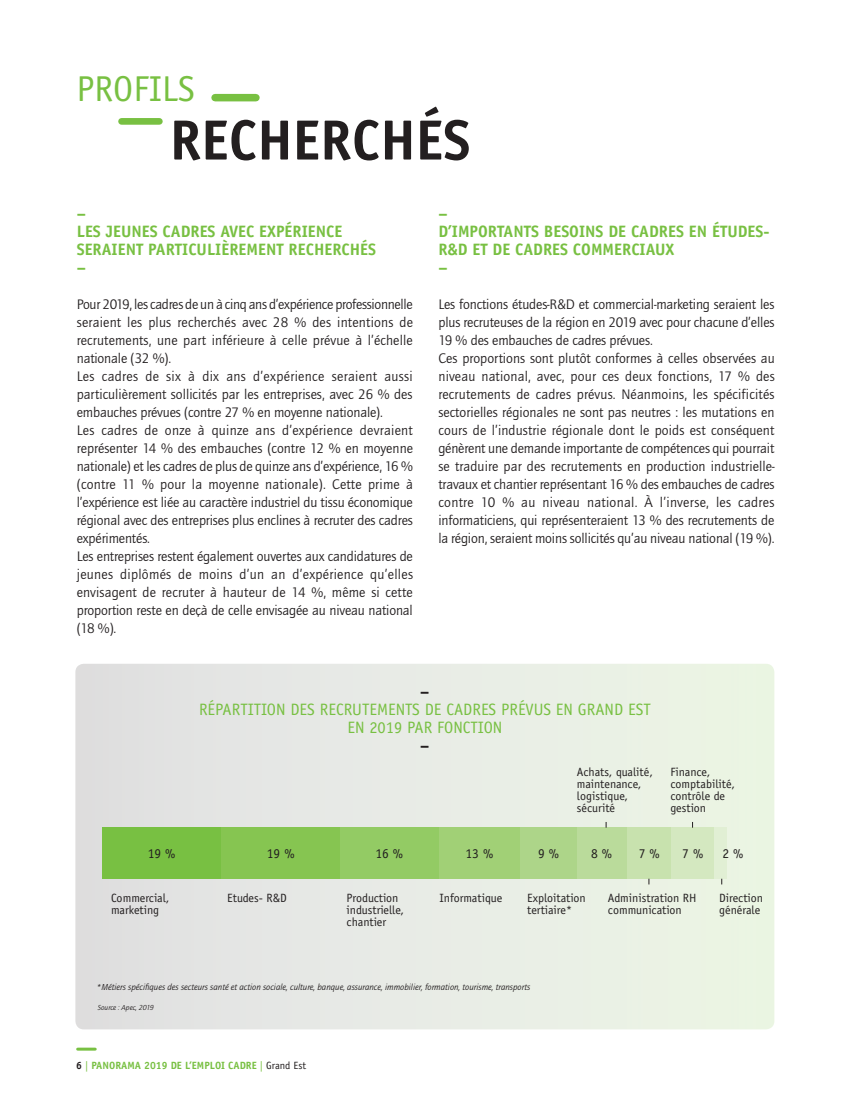
<style>
.page{position:relative;width:851px;height:1106px;background:#fff}
.page>*{position:absolute;margin:0;border:0;box-sizing:border-box;transform-origin:0 0}
.t1{font:700 56.7px "Officina Sans";color:#231f20}
.t2{font:36px "Officina Sans";color:#78c042}
.t3{font:700 16.5px/18px "Officina Sans";color:#78c042}
.t4{font:16.5px/18px "Officina Sans";color:#78c042;text-align:center}
.t5{font:700 16.5px "Officina Sans";color:#231f20}
.t6{font:14.25px/18px "Quay Itc T";letter-spacing:-.005em;color:#231f20}
.t7{font:13.5px "Officina Sans";color:#231f20}
.t8{font:12px/12px "Officina Sans";color:#231f20}
.t9{font:700 10.5px "Officina Sans";color:#78c042}
.t10{font:italic 9px "Quay Itc T";color:#231f20}
.t11{font:italic 7.5px "Quay Itc T";color:#231f20}
.s1{color:#231f20}
.s2{font-weight:400}
.s3{font-weight:400;color:#231f20}
</style>
<div class="page">
<hr style="left:78px;top:1047px;width:17px;height:3px;background:#78c042">
<div style="left:75px;top:663px;width:699px;height:366px;background:linear-gradient(to right,#e1dfe2,#edf6e6);border-radius:9px"></div>
<div style="left:102px;top:827px;width:119px;height:51px;background:#78c042"></div>
<div style="left:340px;top:827px;width:100px;height:51px;background:#93cb64"></div>
<div style="left:221px;top:827px;width:119px;height:51px;background:#86c551"></div>
<div style="left:439px;top:827px;width:82px;height:51px;background:#a1d076"></div>
<div style="left:576px;top:827px;width:51px;height:51px;background:#badb9b"></div>
<div style="left:670px;top:827px;width:44px;height:51px;background:#d4e8c0"></div>
<div style="left:520px;top:827px;width:56px;height:51px;background:#add589"></div>
<div style="left:627px;top:827px;width:43px;height:51px;background:#c8e2ae"></div>
<div style="left:714px;top:827px;width:13px;height:51px;background:#e1efd4"></div>
<div style="left:215px;top:94px;width:41px;height:7px;background:#78c042"></div>
<div style="left:121px;top:118px;width:38px;height:7px;background:#78c042"></div>
<h2 class="t2" style="left:77px;top:68px;width:120px">PROFILS</h2>
<h1 class="t1" style="left:170px;top:105px;width:302px">RECHERCHÉS</h1>
<p class="t3" style="left:77px;top:204px;width:301px">–<br>LES JEUNES CADRES AVEC EXPÉRIENCE<br>SERAIENT PARTICULIÈREMENT RECHERCHÉS –</p>
<p class="t6" style="left:77px;top:295px;width:338px">Pour 2019, les cadres de un à cinq ans d’expérience professionnelle seraient les plus recherchés avec 28 % des intentions de recrutements, une part inférieure à celle prévue à l’échelle nationale (32 %).<br>Les cadres de six à dix ans d’expérience seraient aussi particulièrement sollicités par les entreprises, avec 26 % des embauches prévues (contre 27 % en moyenne nationale).<br>Les cadres de onze à quinze ans d’expérience devraient représenter 14 % des embauches (contre 12 % en moyenne nationale) et les cadres de plus de quinze ans d’expérience, 16 % (contre 11 % pour la moyenne nationale). Cette prime à l’expérience est liée au caractère industriel du tissu économique régional avec des entreprises plus enclines à recruter des cadres expérimentés.<br>Les entreprises restent également ouvertes aux candidatures de jeunes diplômés de moins d’un an d’expérience qu’elles envisagent de recruter à hauteur de 14 %, même si cette proportion reste en deçà de celle envisagée au niveau national (18 %).</p>
<p class="t3" style="left:438px;top:204px;width:332px">–<br>D’IMPORTANTS BESOINS DE CADRES EN ÉTUDES-<br>R&amp;D ET DE CADRES COMMERCIAUX<br>–</p>
<p class="t6" style="left:438px;top:295px;width:338px">Les fonctions études-R&amp;D et commercial-marketing seraient les plus recruteuses de la région en 2019 avec pour chacune d’elles 19 % des embauches de cadres prévues.<br>Ces proportions sont plutôt conformes à celles observées au niveau national, avec, pour ces deux fonctions, 17 % des recrutements de cadres prévus. Néanmoins, les spécificités sectorielles régionales ne sont pas neutres : les mutations en cours de l’industrie régionale dont le poids est conséquent génèrent une demande importante de compétences qui pourrait se traduire par des recrutements en production industrielle&shy;travaux et chantier représentant 16 % des embauches de cadres contre 10 % au niveau national. À l’inverse, les cadres informaticiens, qui représenteraient 13 % des recrutements de la région, seraient moins sollicités qu’au niveau national (19 %).</p>
<p class="t5" style="left:420px;top:681px;width:11px">–</p>
<p class="t4" style="left:199px;top:700px;width:453px">RÉPARTITION DES RECRUTEMENTS DE CADRES PRÉVUS EN GRAND EST<br>EN 2019 PAR FONCTION</p>
<p class="t5" style="left:420px;top:735px;width:11px">–</p>
<p class="t8" style="left:576px;top:766px;width:78px">Achats, qualité, maintenance, logistique, sécurité</p>
<p class="t8" style="left:670px;top:766px;width:66px">Finance, comptabilité, contrôle de gestion</p>
<p class="t7" style="left:148px;top:845px;width:29px">19 %</p>
<p class="t7" style="left:267px;top:845px;width:29px">19 %</p>
<p class="t7" style="left:375px;top:845px;width:29px">16 %</p>
<p class="t7" style="left:465px;top:845px;width:29px">13 %</p>
<p class="t7" style="left:538px;top:845px;width:22px">9 %</p>
<p class="t7" style="left:591px;top:845px;width:22px">8 %</p>
<p class="t7" style="left:638px;top:845px;width:22px">7 %</p>
<p class="t7" style="left:682px;top:845px;width:22px">7 %</p>
<p class="t7" style="left:722px;top:845px;width:22px">2 %</p>
<p class="t8" style="left:111px;top:891px;width:60px">Commercial,</p>
<p class="t8" style="left:439px;top:892px;width:64px">Informatique</p>
<p class="t8" style="left:111px;top:903px;width:50px">marketing</p>
<p class="t8" style="left:227px;top:891px;width:61px">Etudes- R&amp;D</p>
<p class="t8" style="left:346px;top:891px;width:59px">Production industrielle, chantier</p>
<p class="t8" style="left:527px;top:892px;width:60px">Exploitation tertiaire*</p>
<p class="t10" style="left:97px;top:981px;width:435px">*Métiers spécifiques des secteurs santé et action sociale, culture, banque, assurance, immobilier, formation, tourisme, transports</p>
<p class="t11" style="left:98px;top:1002px;width:57px">Source : Apec, 2019</p>
<p class="t9" style="left:76px;top:1058px;width:231px"><span class="s1">6</span> <span class="s2">|</span> PANORAMA 2019 DE L’EMPLOI CADRE <span class="s2">|</span> <span class="s3">Grand Est</span></p>
<p class="t8" style="left:608px;top:891px;width:90px">Administration RH communication</p>
<p class="t8" style="left:719px;top:891px;width:45px">Direction générale</p>
</div>
